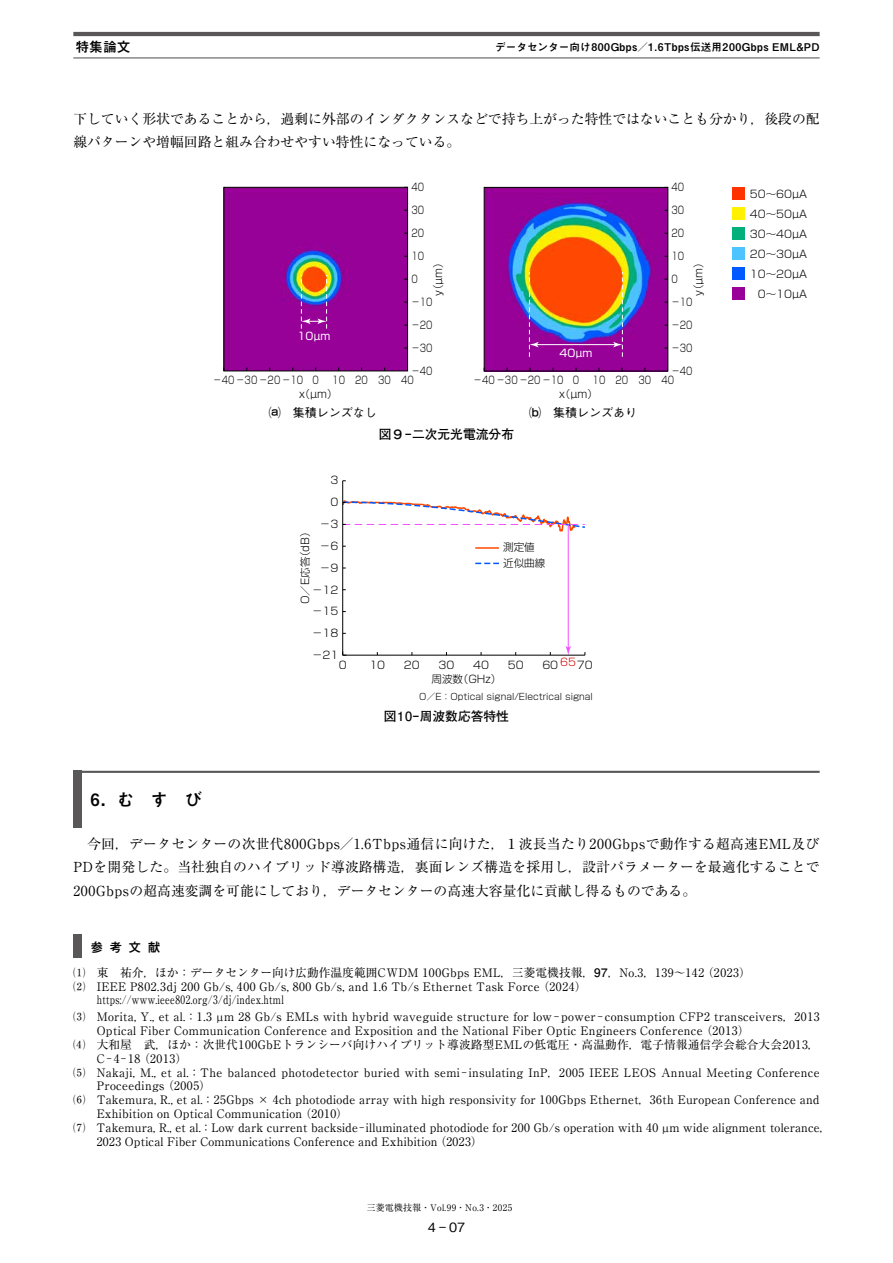
<style>
.page{position:relative;width:893px;height:1263px;background:#fff}
.page>*{position:absolute;margin:0;border:0;box-sizing:border-box;transform-origin:0 0}
.t1{font:700 16.95px "Mi Go MB1 Std De";color:#000}
.t2{font:13.8px/23.4px "Ryumin Pro";color:#000}
.t3{font:700 13.8px "Mi Go MB1 Std De";color:#000}
.t4{font:700 12.75px "Futo Go B101 Pro";color:#000}
.t5{font:700 12.75px "Mi Go MB1 Std De";color:#000}
.t6{font:500 12.75px "Gothic BBB Pro";color:#000}
.t7{font:500 12px "Gothic BBB Pro";color:#000}
.t8{font:11.7px "Ryumin Pro";letter-spacing:.03em;color:#000}
.t9{font:11.7px "Ryumin Pro";color:#000}
.t10{font:11.7px "Ryumin Pro";letter-spacing:.01em;color:#000}
.t11{font:11.7px "Ryumin Pro";letter-spacing:.03em;color:#000;scale:.8 1}
.t12{font:700 10.65px "Mi Go MB1 Std De";letter-spacing:.03em;color:#000}
.t13{font:300 10.5px/21.8px "Shin Go Pro";color:#000;text-align:right}
.t14{font:300 10.5px "Shin Go Pro";color:#000;scale:.8 1}
.t15{font:10.5px "Shin Go Pro";color:#fff}
.t16{font:300 10.5px "Shin Go Pro";color:#d20000}
.t17{font:300 9px "Shin Go Pro";color:#000}
.t18{font:9px "Ryumin Pro";letter-spacing:.03em;color:#000}
.s1{font-family:"Shin Go Pro"}
.s2{font-family:"Futo Go B101 Pro";font-weight:700}
</style>
<div class="page">
<hr style="left:73px;top:32px;width:747px;height:4px;background:#595757">
<hr style="left:73px;top:57px;width:747px;height:1px;background:#595757">
<div style="left:73px;top:771px;width:9px;height:57px;background:#595757"></div>
<hr style="left:73px;top:771px;width:747px;height:2px;background:#595757">
<div style="left:73px;top:934px;width:9px;height:24px;background:#595757"></div>
<img style="left:486px;top:189px;width:180px;height:180px">
<div style="left:484px;top:187px;width:184px;height:184px;border:1px solid #000"></div>
<div style="left:225px;top:189px;width:181px;height:180px;background:#970198"></div>
<div style="left:223px;top:187px;width:185px;height:184px;border:1px solid #000"></div>
<svg style="left:301px;top:275px;width:26px;height:54px"></svg>
<hr style="left:536px;top:344px;width:80px;height:1px;background:#fff">
<svg style="left:529px;top:272px;width:10px;height:85px"></svg>
<svg style="left:613px;top:272px;width:10px;height:85px"></svg>
<div style="left:732px;top:227px;width:12px;height:13px;background:#03af7a"></div>
<div style="left:732px;top:187px;width:12px;height:13px;background:#f30"></div>
<div style="left:732px;top:207px;width:12px;height:13px;background:#fff100"></div>
<div style="left:732px;top:247px;width:12px;height:12px;background:#4dc4ff"></div>
<div style="left:732px;top:267px;width:12px;height:12px;background:#005aff"></div>
<div style="left:732px;top:287px;width:12px;height:12px;background:#909"></div>
<hr style="left:568px;top:524px;width:1px;height:125px;background:#f250ff">
<svg style="left:565px;top:646px;width:6px;height:9px"></svg>
<hr style="left:342px;top:481px;width:1px;height:174px;background:#000">
<svg style="left:342px;top:499px;width:243px;height:37px"></svg>
<hr style="left:343px;top:655px;width:242px;height:1px;background:#000">
<svg style="left:342px;top:651px;width:4px;height:5px"></svg>
<hr style="left:475px;top:547px;width:24px;height:2px;background:#ff4b00">
<svg style="left:475px;top:563px;width:24px;height:1px"></svg>
<p class="t3" style="left:75px;top:36px;width:57px">特集論文</p>
<p class="t12" style="left:495px;top:39px;width:326px">データセンター向け800Gbps／1.6Tbps伝送用200Gbps EML&amp;PD</p>
<p class="t2" style="left:73px;top:106px;width:748px">下していく形状であることから，過剰に外部のインダクタンスなどで持ち上がった特性ではないことも分かり，後段の配線パターンや増幅回路と組み合わせやすい特性になっている。</p>
<p class="t14" style="left:411px;top:178px;width:17px">40</p>
<p class="t14" style="left:671px;top:178px;width:17px">40</p>
<p class="t14" style="left:411px;top:201px;width:17px">30</p>
<p class="t14" style="left:671px;top:201px;width:17px">30</p>
<p class="t14" style="left:411px;top:224px;width:17px">20</p>
<p class="t14" style="left:671px;top:224px;width:17px">20</p>
<p class="t14" style="left:411px;top:247px;width:17px">10</p>
<p class="t14" style="left:411px;top:293px;width:28px">－10</p>
<p class="t13" style="left:426px;top:296px;width:40px;rotate:-90deg">y（µm）</p>
<p class="t14" style="left:411px;top:270px;width:9px">0</p>
<p class="t14" style="left:411px;top:316px;width:28px">－20</p>
<p class="t14" style="left:411px;top:362px;width:28px">－40</p>
<p class="t15" style="left:297px;top:327px;width:35px">10µm</p>
<p class="t14" style="left:411px;top:339px;width:28px">－30</p>
<p class="t14" style="left:213px;top:371px;width:134px">－40 －30 －20 －10 0</p>
<p class="t14" style="left:332px;top:371px;width:104px">10 20 30 40</p>
<p class="t14" style="left:671px;top:247px;width:17px">10</p>
<p class="t14" style="left:671px;top:293px;width:28px">－10</p>
<p class="t13" style="left:686px;top:296px;width:40px;rotate:-90deg">y（µm）</p>
<p class="t14" style="left:671px;top:270px;width:9px">0</p>
<p class="t14" style="left:671px;top:316px;width:28px">－20</p>
<p class="t14" style="left:671px;top:362px;width:28px">－40</p>
<p class="t14" style="left:671px;top:339px;width:28px">－30</p>
<p class="t15" style="left:559px;top:344px;width:35px">40µm</p>
<p class="t14" style="left:474px;top:371px;width:134px">－40 －30 －20 －10 0</p>
<p class="t14" style="left:593px;top:371px;width:104px">10 20 30 40</p>
<p class="t13" style="left:299px;top:381px;width:40px">x（µm）</p>
<p class="t13" style="left:559px;top:381px;width:40px">x（µm）</p>
<p class="t7" style="left:269px;top:403px;width:109px"><span class="s1">⒜</span>　集積レンズなし</p>
<p class="t7" style="left:529px;top:403px;width:109px"><span class="s1">⒝</span>　集積レンズあり</p>
<p class="t4" style="left:379px;top:424px;width:137px">図９－二次元光電流分布</p>
<p class="t13" style="left:312px;top:468px;width:28px">3<br>0－3－6－9－12－15－18－21</p>
<p class="t13" style="left:293px;top:604px;width:79px;rotate:-90deg">O／E応答（dB）</p>
<p class="t13" style="left:503px;top:535px;width:33px">測定値</p>
<p class="t13" style="left:503px;top:551px;width:43px">近似曲線</p>
<p class="t13" style="left:339px;top:652px;width:9px">0</p>
<p class="t13" style="left:369px;top:652px;width:17px">10</p>
<p class="t16" style="left:560px;top:653px;width:17px">65</p>
<p class="t13" style="left:404px;top:652px;width:17px">20</p>
<p class="t13" style="left:439px;top:652px;width:17px">30</p>
<p class="t13" style="left:473px;top:652px;width:17px">40</p>
<p class="t13" style="left:508px;top:652px;width:17px">50</p>
<p class="t13" style="left:542px;top:652px;width:17px">60</p>
<p class="t13" style="left:577px;top:652px;width:17px">70</p>
<p class="t13" style="left:432px;top:666px;width:71px">周波数（GHz）</p>
<p class="t17" style="left:419px;top:689px;width:175px">O／E：Optical signal/Electrical signal</p>
<p class="t4" style="left:384px;top:706px;width:127px">図10－周波数応答特性</p>
<p class="t13" style="left:750px;top:183px;width:59px;line-height:20px">50～60µA<br>40～50µA<br>30～40µA<br>20～30µA<br>10～20µA<br>0～10µA</p>
<h1 class="t1" style="left:90px;top:787px;width:113px">6．む　す　び</h1>
<p class="t2" style="left:73px;top:831px;width:748px;text-align:justify;text-indent:14px">今回，データセンターの次世代800Gbps／1.6Tbps通信に向けた，１波長当たり200Gbpsで動作する超高速EML及びPDを開発した。当社独自のハイブリッド導波路構造，裏面レンズ構造を採用し，設計パラメーターを最適化することで200Gbpsの超高速変調を可能にしており，データセンターの高速大容量化に貢献し得るものである。</p>
<p class="t5" style="left:90px;top:937px;width:72px">参　考　文　献</p>
<p class="t9" style="left:73px;top:963px;width:679px">⑴ 東　祐介，ほか：データセンター向け広動作温度範囲CWDM 100Gbps EML，三菱電機技報，<span class="s2">97</span>，No.3，139～142 （2023）</p>
<p class="t8" style="left:73px;top:977px;width:514px">⑵ IEEE P802.3dj 200 Gb/s, 400 Gb/s, 800 Gb/s, and 1.6 Tb/s Ethernet Task Force （2024）</p>
<p class="t11" style="left:97px;top:991px;width:235px">https://www.ieee802.org/3/dj/index.html</p>
<p class="t8" style="left:73px;top:1008px;width:748px">⑶ Morita, Y., et al.：1.3 µm 28 Gb/s EMLs with hybrid waveguide structure for low－power－consumption CFP2 transceivers，2013</p>
<p class="t8" style="left:97px;top:1021px;width:654px">Optical Fiber Communication Conference and Exposition and the National Fiber Optic Engineers Conference （2013）</p>
<p class="t10" style="left:73px;top:1035px;width:748px">⑷ 大和屋　武，ほか：次世代100GbEトランシーバ向けハイブリット導波路型EMLの低電圧・高温動作，電子情報通信学会総合大会2013，</p>
<p class="t8" style="left:97px;top:1049px;width:92px">C－4－18 （2013）</p>
<p class="t8" style="left:73px;top:1063px;width:748px">⑸ Nakaji, M., et al.：The balanced photodetector buried with semi－insulating InP，2005 IEEE LEOS Annual Meeting Conference</p>
<p class="t8" style="left:97px;top:1077px;width:116px">Proceedings （2005）</p>
<p class="t8" style="left:73px;top:1091px;width:748px">⑹ Takemura, R., et al.：25Gbps × 4ch photodiode array with high responsivity for 100Gbps Ethernet，36th European Conference and</p>
<p class="t8" style="left:97px;top:1104px;width:253px">Exhibition on Optical Communication （2010）</p>
<p class="t8" style="left:73px;top:1118px;width:759px">⑺ Takemura, R., et al.：Low dark current backside－illuminated photodiode for 200 Gb/s operation with 40 µm wide alignment tolerance，</p>
<p class="t8" style="left:97px;top:1132px;width:387px">2023 Optical Fiber Communications Conference and Exhibition （2023）</p>
<p class="t18" style="left:367px;top:1201px;width:147px">三菱電機技報・Vol.99・No.3・2025</p>
<p class="t6" style="left:428px;top:1217px;width:39px">4－07</p>
</div>
